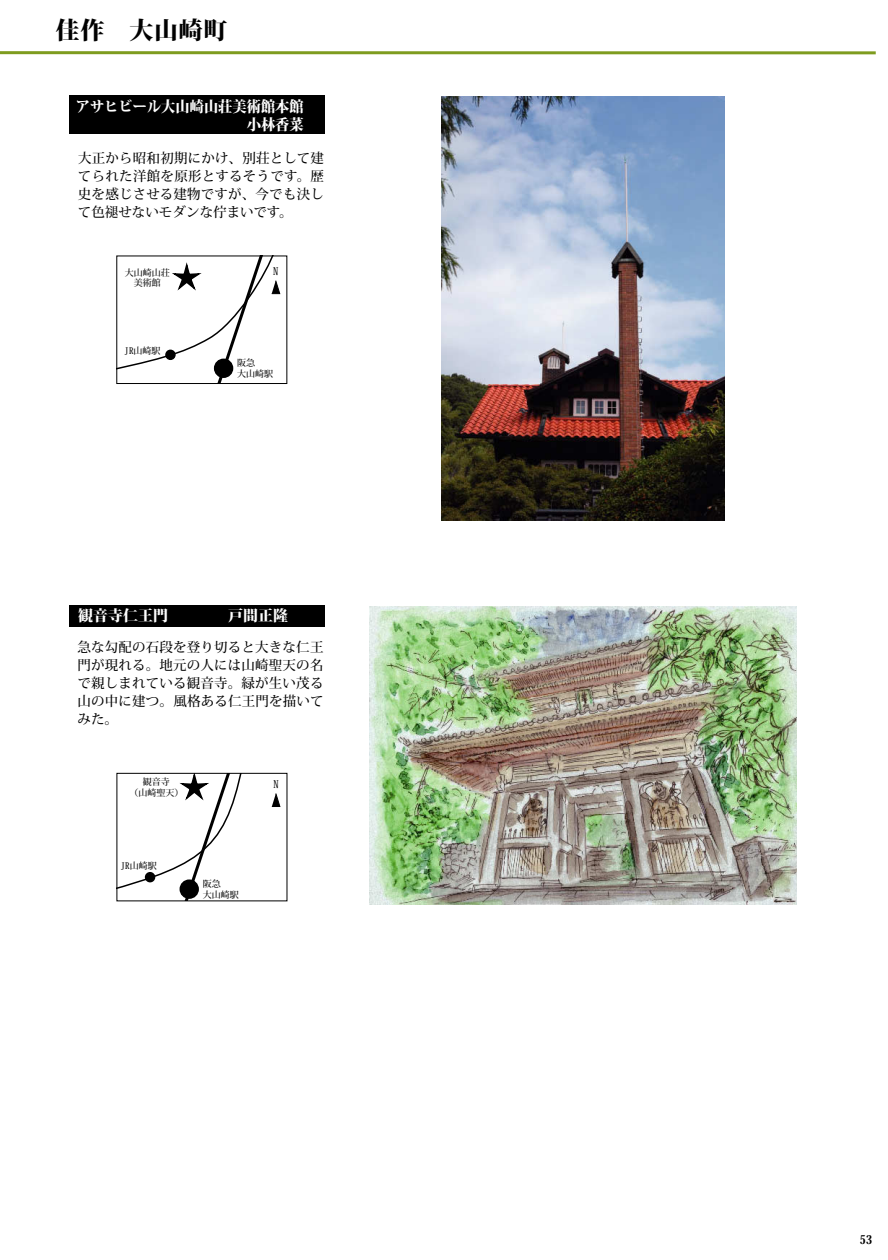
<style>
.page{position:relative;width:888px;height:1260px;background:#fff}
.page>*{position:absolute;margin:0;border:0;box-sizing:border-box;transform-origin:0 0}
.t1{font:24px "Koz Min Pro Heavy 90 ms RKSJ H";letter-spacing:.025em;color:#000}
.t2{font:15px/18px "Koz Min Pro Heavy 90 ms RKSJ H";color:#fff;text-align:right;scale:.95 1}
.t3{font:15px "Koz Min Pro Heavy 90 ms RKSJ H";color:#fff}
.t4{font:500 13.5px/18px "Koz Min Pro";letter-spacing:.015em;color:#000;text-align:justify}
.t5{font:12px "Koz Min Pro Heavy 90 ms RKSJ H";color:#000}
.t6{font:500 10.5px "Koz Min Pro";color:#000}
.t7{font:500 9px/10.5px "Koz Min Pro";color:#000}
</style>
<div class="page">
<img style="left:369px;top:606px;width:427px;height:298px">
<hr style="left:0;top:51px;width:876px;height:3px;background:#7e9c1f">
<img style="left:441px;top:96px;width:283px;height:425px">
<div style="left:70px;top:96px;width:255px;height:38px;background:#000"></div>
<div style="left:69px;top:605px;width:255px;height:22px;background:#000"></div>
<svg style="left:118px;top:258px;width:162px;height:124px"></svg>
<div style="left:116px;top:256px;width:171px;height:128px;border:1px solid #000"></div>
<svg style="left:271px;top:793px;width:9px;height:14px"></svg>
<svg style="left:119px;top:775px;width:123px;height:124px"></svg>
<div style="left:117px;top:773px;width:170px;height:128px;border:1px solid #000"></div>
<h1 class="t1" style="left:56px;top:12px;width:173px">佳作 大山崎町</h1>
<p class="t2" style="left:76px;top:96px;width:242px">アサヒビール大山崎山荘美術館本館小林香菜</p>
<p class="t4" style="left:78px;top:149px;width:247px">大正から昭和初期にかけ、別荘として建てられた洋館を原形とするそうです。歴史を感じさせる建物ですが、今でも決して色褪せないモダンな佇まいです。</p>
<p class="t7" style="left:125px;top:267px;width:46px">大山崎山荘</p>
<p class="t6" style="left:273px;top:264px;width:7px">N</p>
<p class="t7" style="left:134px;top:278px;width:28px">美術館</p>
<p class="t7" style="left:125px;top:345px;width:37px">JR山崎駅</p>
<p class="t7" style="left:237px;top:357px;width:37px">阪急<br>大山崎駅</p>
<p class="t3" style="left:78px;top:605px;width:91px">観音寺仁王門</p>
<p class="t3" style="left:228px;top:605px;width:61px">戸間正隆</p>
<p class="t4" style="left:78px;top:638px;width:247px">急な勾配の石段を登り切ると大きな仁王門が現れる。地元の人には山崎聖天の名で親しまれている観音寺。緑が生い茂る山の中に建つ。風格ある仁王門を描いてみた。</p>
<p class="t7" style="left:143px;top:776px;width:28px">観音寺</p>
<p class="t6" style="left:273px;top:777px;width:7px">N</p>
<p class="t7" style="left:129px;top:787px;width:55px">（山崎聖天）</p>
<p class="t7" style="left:121px;top:860px;width:37px">JR山崎駅</p>
<p class="t7" style="left:203px;top:878px;width:37px">阪急<br>大山崎駅</p>
<p class="t5" style="left:860px;top:1231px;width:14px">53</p>
</div>
